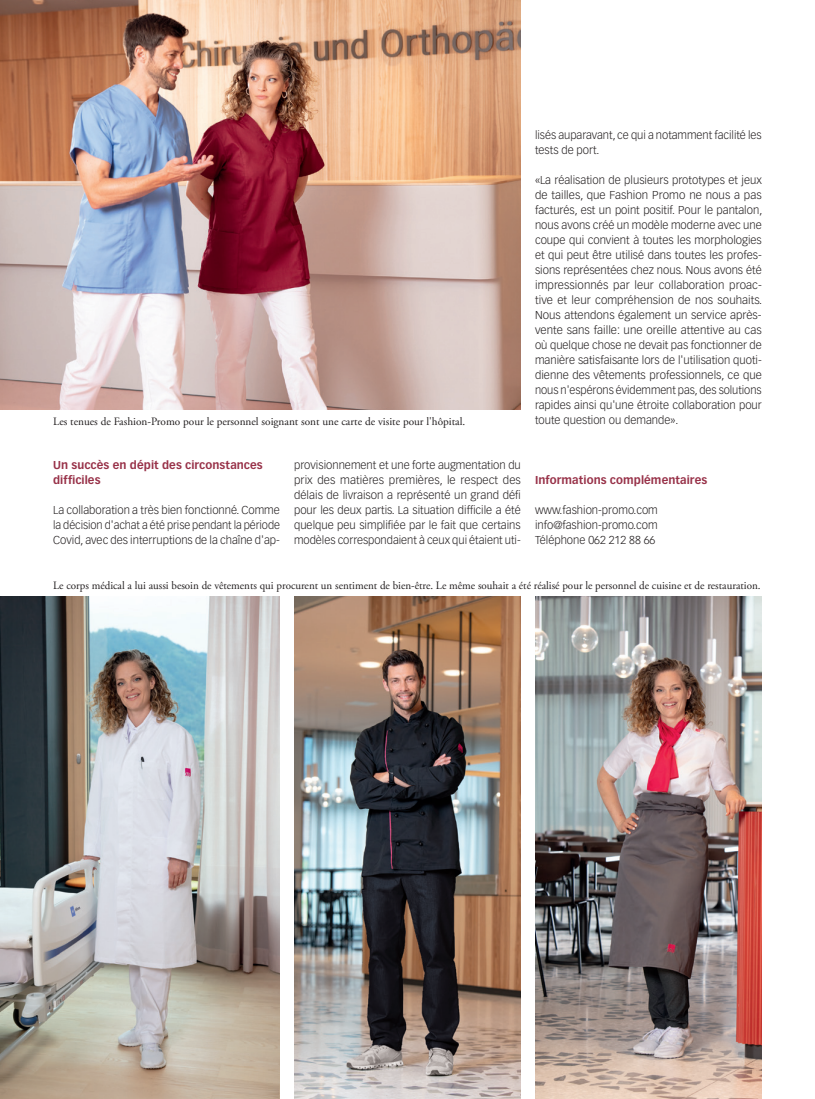
<style>
.page{position:relative;width:815px;height:1099px;background:#fff}
.page>*{position:absolute;margin:0;border:0;box-sizing:border-box;transform-origin:0 0}
.Lauftext{font:300 11.25px/15px "Vectora LT Std";color:#231f20;text-align:justify}
.Legende{font:11.25px "Adobe Garamond Pro";color:#231f20}
.ZT_MM{font:700 11.25px/15px "Vectora LT Std";letter-spacing:.005em;color:#983249}
</style>
<div class="page">
<img style="left:0;top:0;width:521px;height:410px">
<img style="left:0;top:596px;width:280px;height:502px">
<img style="left:535px;top:596px;width:227px;height:502px">
<img style="left:294px;top:596px;width:227px;height:502px">
<p class="Legende" style="left:53px;top:414px;width:414px">Les tenues de Fashion-Promo pour le personnel soignant sont une carte de visite pour l'hôpital.</p>
<p class="ZT_MM" style="left:53px;top:458px;width:211px">Un succès en dépit des circonstances difficiles</p>
<p class="Lauftext" style="left:53px;top:503px;width:228px">La collaboration a très bien fonctionné. Comme la décision d'achat a été prise pendant la période Covid, avec des interruptions de la chaîne d'ap-</p>
<p class="Lauftext" style="left:294px;top:458px;width:228px">provisionnement et une forte augmentation du prix des matières premières, le respect des délais de livraison a représenté un grand défi pour les deux partis. La situation difficile a été quelque peu simplifiée par le fait que certains modèles correspondaient à ceux qui étaient uti-</p>
<p class="Lauftext" style="left:535px;top:128px;width:228px">lisés auparavant, ce qui a notamment facilité les tests de port.</p>
<p class="Lauftext" style="left:535px;top:173px;width:229px">«La réalisation de plusieurs prototypes et jeux de tailles, que Fashion Promo ne nous a pas facturés, est un point positif. Pour le pantalon, nous avons créé un modèle moderne avec une coupe qui convient à toutes les morphologies et qui peut être utilisé dans toutes les profes&shy;sions représentées chez nous. Nous avons été impressionnés par leur collaboration proac&shy;tive et leur compréhension de nos souhaits.<br>Nous attendons également un service après&shy;vente sans faille: une oreille attentive au cas où quelque chose ne devait pas fonctionner de manière satisfaisante lors de l'utilisation quoti&shy;dienne des vêtements professionnels, ce que nous n'espérons évidemment pas, des solutions rapides ainsi qu'une étroite collaboration pour toute question ou demande».</p>
<p class="ZT_MM" style="left:535px;top:473px;width:174px">Informations complémentaires</p>
<p class="Lauftext" style="left:535px;top:503px;width:124px">www.fashion-promo.com</p>
<p class="Lauftext" style="left:535px;top:518px;width:124px">info@fashion-promo.com</p>
<p class="Lauftext" style="left:535px;top:533px;width:122px">Téléphone 062 212 88 66</p>
<p class="Legende" style="left:53px;top:579px;width:709px">Le corps médical a lui aussi besoin de vêtements qui procurent un sentiment de bien-être. Le même souhait a été réalisé pour le personnel de cuisine et de restauration.</p>
</div>
